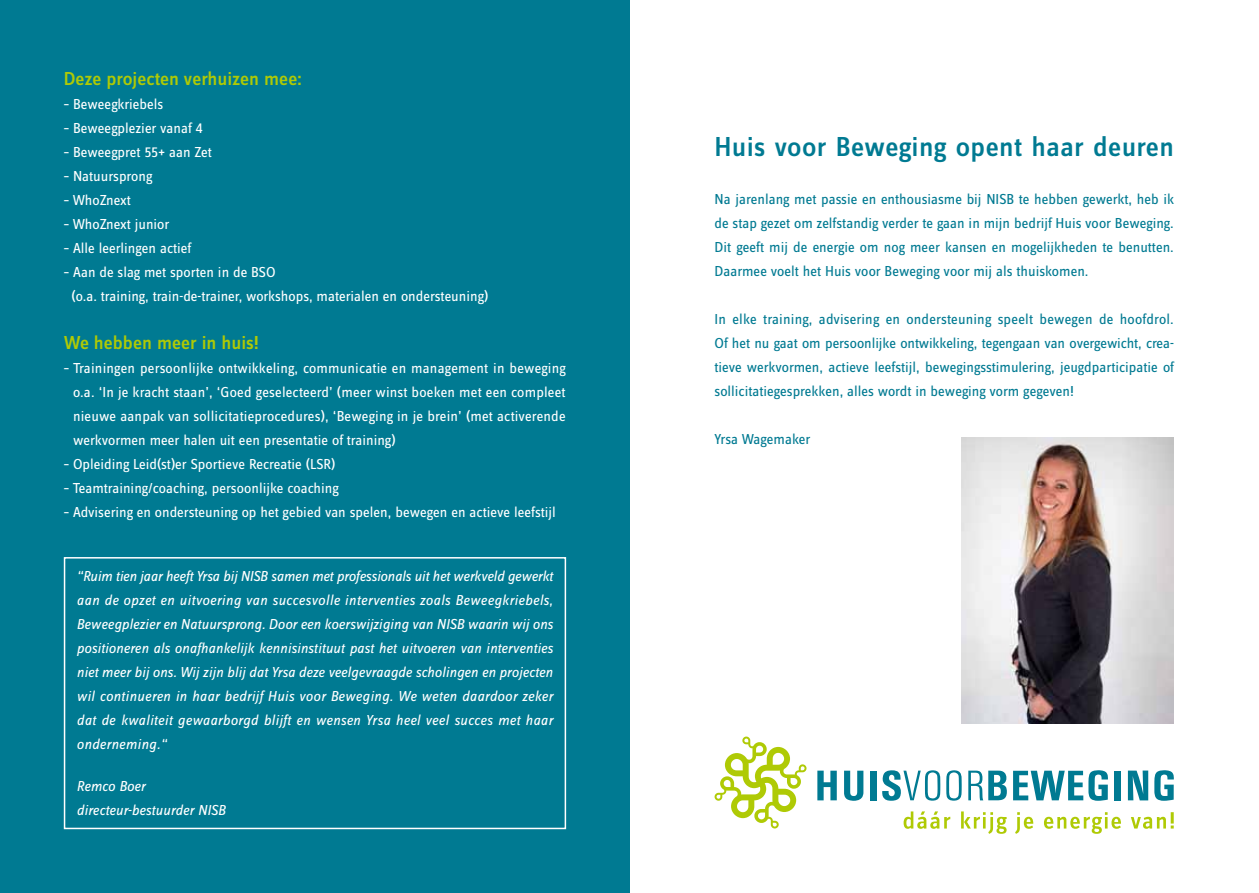
<style>
.page{position:relative;width:1259px;height:893px;background:#fff}
.page>*{position:absolute;margin:0;border:0;box-sizing:border-box;transform-origin:0 0}
.t1{font:500 28.5px "Zine Sans Dis";letter-spacing:.01em;color:#007a92}
.t2{font:500 19.5px "Zine Sans Dis";color:#afca05}
.t3{font:15px/24px "Zine Sans Dis";color:#fff}
.t4{font:italic 15px/24px "Zine Sans Dis";letter-spacing:.005em;color:#fff;text-align:justify}
.t5{font:15px/24px "Zine Sans Dis";color:#007a92;text-align:justify}
</style>
<div class="page">
<div style="left:0;top:0;width:629px;height:893px;background:#007a92"></div>
<div style="left:64px;top:557px;width:502px;height:272px;border:2px solid #fff"></div>
<svg style="left:714px;top:737px;width:92px;height:91px"></svg>
<svg style="left:961px;top:811px;width:45px;height:23px"></svg>
<svg style="left:1015px;top:812px;width:18px;height:22px"></svg>
<svg style="left:1044px;top:812px;width:77px;height:22px"></svg>
<svg style="left:1131px;top:812px;width:42px;height:17px"></svg>
<svg style="left:817px;top:771px;width:20px;height:29px"></svg>
<svg style="left:844px;top:771px;width:19px;height:30px"></svg>
<div style="left:870px;top:771px;width:7px;height:29px;background:#007a92"></div>
<svg style="left:882px;top:770px;width:58px;height:31px"></svg>
<svg style="left:946px;top:770px;width:15px;height:31px"></svg>
<svg style="left:968px;top:771px;width:39px;height:29px"></svg>
<svg style="left:1013px;top:770px;width:95px;height:31px"></svg>
<div style="left:1114px;top:771px;width:6px;height:29px;background:#007a92"></div>
<svg style="left:1128px;top:770px;width:20px;height:30px"></svg>
<svg style="left:1154px;top:770px;width:20px;height:31px"></svg>
<svg style="left:903px;top:811px;width:47px;height:18px"></svg>
<img style="left:961px;top:438px;width:213px;height:285px">
<h2 class="t2" style="left:64px;top:69px;width:240px">Deze projecten verhuizen mee:</h2>
<p class="t3" style="left:64px;top:92px;width:101px">– Beweegkriebels</p>
<p class="t3" style="left:64px;top:116px;width:140px">– Beweegplezier vanaf 4</p>
<p class="t3" style="left:64px;top:140px;width:150px">– Beweegpret 55+ aan Zet</p>
<p class="t3" style="left:64px;top:164px;width:90px">– Natuursprong</p>
<p class="t3" style="left:64px;top:188px;width:69px">– WhoZnext</p>
<p class="t3" style="left:64px;top:212px;width:107px">– WhoZnext junior</p>
<p class="t3" style="left:64px;top:236px;width:129px">– Alle leerlingen actief</p>
<p class="t3" style="left:72px;top:260px;width:418px;text-indent:-8px">– Aan de slag met sporten in de BSO<br>(o.a. training, train-de-trainer, workshops, materialen en ondersteuning)</p>
<h2 class="t2" style="left:64px;top:333px;width:197px">We hebben meer in huis!</h2>
<p class="t3" style="left:73px;top:356px;width:494px;text-align:justify;text-indent:-9px">– Trainingen persoonlijke ontwikkeling, communicatie en management in beweging o.a. ‘In je kracht staan’, ‘Goed geselecteerd’ (meer winst boeken met een compleet nieuwe aanpak van sollicitatieprocedures), ‘Beweging in je brein’ (met activerende werkvormen meer halen uit een presentatie of training)</p>
<p class="t3" style="left:64px;top:452px;width:273px">– Opleiding Leid(st)er Sportieve Recreatie (LSR)</p>
<p class="t3" style="left:64px;top:476px;width:276px">– Teamtraining/coaching, persoonlijke coaching</p>
<p class="t3" style="left:64px;top:500px;width:493px">– Advisering en ondersteuning op het gebied van spelen, bewegen en actieve leefstijl</p>
<p class="t4" style="left:77px;top:565px;width:478px">“Ruim tien jaar heeft Yrsa bij NISB samen met professionals uit het werkveld gewerkt aan de opzet en uitvoering van succesvolle interventies zoals Beweegkriebels, Beweegplezier en Natuursprong. Door een koerswijziging van NISB waarin wij ons positioneren als onafhankelijk kennisinstituut past het uitvoeren van interventies niet meer bij ons. Wij zijn blij dat Yrsa deze veelgevraagde scholingen en projecten wil continueren in haar bedrijf Huis voor Beweging. We weten daardoor zeker dat de kwaliteit gewaarborgd blijft en wensen Yrsa heel veel succes met haar onderneming.“</p>
<p class="t4" style="left:77px;top:775px;width:150px">Remco Boer directeur-bestuurder NISB</p>
<h1 class="t1" style="left:714px;top:133px;width:461px">Huis voor Beweging opent haar deuren</h1>
<p class="t5" style="left:714px;top:188px;width:461px">Na jarenlang met passie en enthousiasme bij NISB te hebben gewerkt, heb ik de stap gezet om zelfstandig verder te gaan in mijn bedrijf Huis voor Beweging.<br>Dit geeft mij de energie om nog meer kansen en mogelijkheden te benutten.<br>Daarmee voelt het Huis voor Beweging voor mij als thuiskomen.</p>
<p class="t5" style="left:714px;top:308px;width:461px">In elke training, advisering en ondersteuning speelt bewegen de hoofdrol.<br>Of het nu gaat om persoonlijke ontwikkeling, tegengaan van overgewicht, crea&shy;tieve werkvormen, actieve leefstijl, bewegingsstimulering, jeugdparticipatie of sollicitatiegesprekken, alles wordt in beweging vorm gegeven!</p>
<p class="t5" style="left:714px;top:428px;width:97px">Yrsa Wagemaker</p>
</div>
